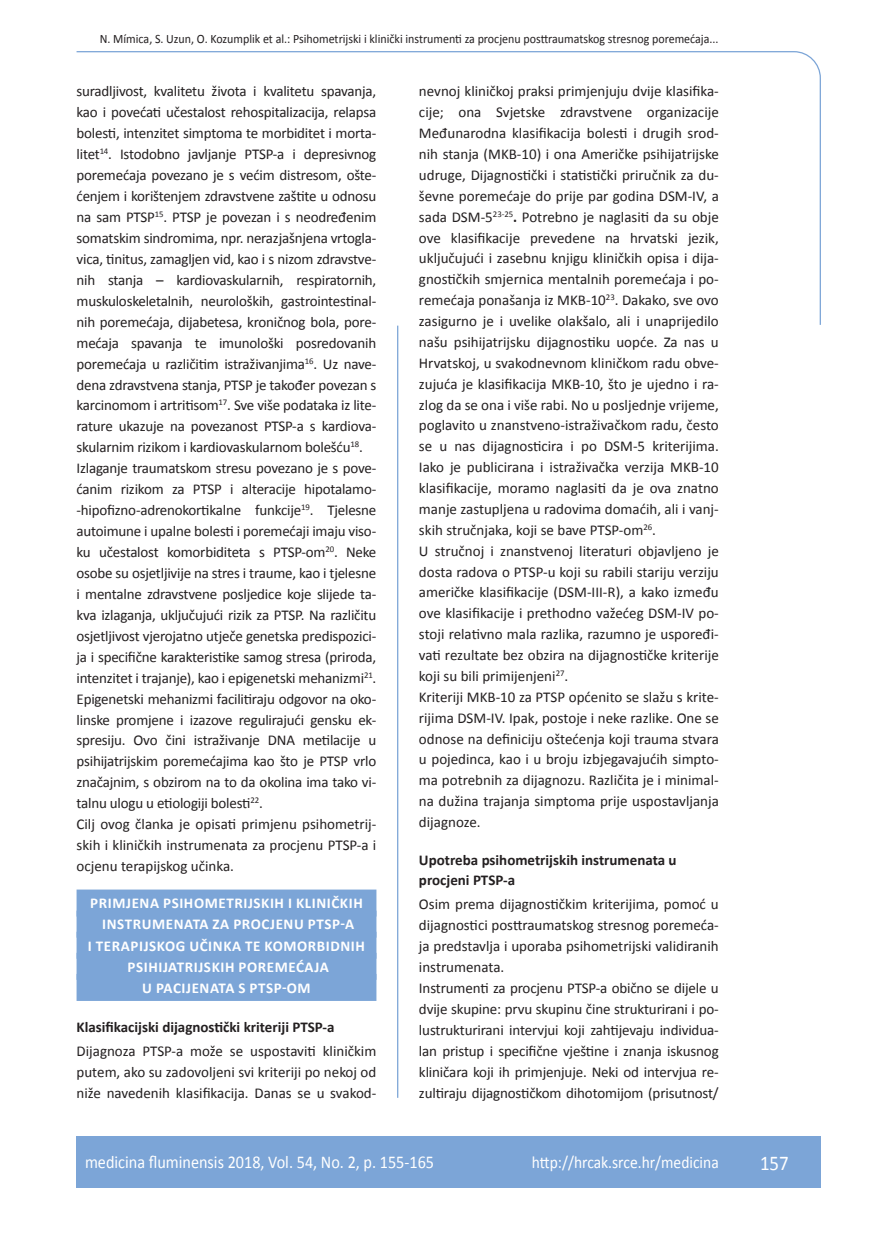
<style>
.page{position:relative;width:872px;height:1234px;background:#fff}
.page>*{position:absolute;margin:0;border:0;box-sizing:border-box;transform-origin:0 0}
.t1{font:21px "Calibri";color:#fff;scale:.9 1}
.t2{font:18px "Calibri";color:#fff;scale:.9 1}
.t3{font:17.25px "Calibri";color:#fff;scale:.9 1}
.t4{font:15px/21px "Calibri";letter-spacing:-.01em;color:#231f20}
.t5{font:700 15px/21px "Calibri";letter-spacing:.04em;color:#fff;text-align:center}
.t6{font:700 15px/19.5px "Calibri";color:#231f20}
.t7{font:12.75px "Calibri";color:#231f20;scale:.94 1}
.s1{font-weight:700}
</style>
<div class="page">
<svg style="left:76px;top:51px;width:745px;height:275px"></svg>
<hr style="left:397px;top:325px;width:1px;height:772px;background:#7ca5d7">
<div style="left:77px;top:1135px;width:744px;height:51px;background:#7ca5d7"></div>
<div style="left:77px;top:889px;width:299px;height:27px;background:#7ca5d7"></div>
<div style="left:77px;top:910px;width:299px;height:27px;background:#7ca5d7"></div>
<div style="left:77px;top:931px;width:299px;height:27px;background:#7ca5d7"></div>
<div style="left:77px;top:952px;width:299px;height:27px;background:#7ca5d7"></div>
<div style="left:77px;top:973px;width:299px;height:27px;background:#7ca5d7"></div>
<p class="t7" style="left:100px;top:30px;width:660px">N. Mímica, S. Uzun, O. Kozumplik et al.: Psihometrijski i klinički instrumenti za procjenu posttraumatskog stresnog poremećaja...</p>
<p class="t4" style="left:77px;top:80px;width:301px">suradljivost, kvalitetu života i kvalitetu spavanja, kao i povećati učestalost rehospitalizacija, relapsa bolesti, intenzitet simptoma te morbiditet i morta&shy;litet<sup>14</sup>. Istodobno javljanje PTSP-a i depresivnog poremećaja povezano je s većim distresom, ošte&shy;ćenjem i korištenjem zdravstvene zaštite u odnosu na sam PTSP<sup>15</sup>. PTSP je povezan i s neodređenim somatskim sindromima, npr. nerazjašnjena vrtogla&shy;vica, tinitus, zamagljen vid, kao i s nizom zdravstve&shy;nih stanja – kardiovaskularnih, respiratornih, muskuloskeletalnih, neuroloških, gastrointestinal&shy;nih poremećaja, dijabetesa, kroničnog bola, pore&shy;mećaja spavanja te imunološki posredovanih poremećaja u različitim istraživanjima<sup>16</sup>. Uz nave&shy;dena zdravstvena stanja, PTSP je također povezan s karcinomom i artritisom<sup>17</sup>. Sve više podataka iz lite&shy;rature ukazuje na povezanost PTSP-a s kardiova&shy;skularnim rizikom i kardiovaskularnom bolešću<sup>18</sup>.<br>Izlaganje traumatskom stresu povezano je s pove&shy;ćanim rizikom za PTSP i alteracije hipotalamo--hipofizno-adrenokortikalne funkcije<sup>19</sup>. Tjelesne autoimune i upalne bolesti i poremećaji imaju viso&shy;ku učestalost komorbiditeta s PTSP-om<sup>20</sup>. Neke osobe su osjetljivije na stres i traume, kao i tjelesne i mentalne zdravstvene posljedice koje slijede ta&shy;kva izlaganja, uključujući rizik za PTSP. Na različitu osjetljivost vjerojatno utječe genetska predispozici&shy;ja i specifične karakteristike samog stresa (priroda, intenzitet i trajanje), kao i epigenetski mehanizmi<sup>21</sup>.<br>Epigenetski mehanizmi facilitiraju odgovor na oko&shy;linske promjene i izazove regulirajući gensku ek&shy;spresiju. Ovo čini istraživanje DNA metilacije u psihijatrijskim poremećajima kao što je PTSP vrlo značajnim, s obzirom na to da okolina ima tako vi&shy;talnu ulogu u etiologiji bolesti<sup>22</sup>.<br>Cilj ovog članka je opisati primjenu psihometrij&shy;skih i kliničkih instrumenata za procjenu PTSP-a i ocjenu terapijskog učinka.</p>
<p class="t5" style="left:88px;top:891px;width:278px">PRIMJENA PSIHOMETRIJSKIH I KLINIČKIH<br>INSTRUMENATA ZA PROCJENU PTSP-A<br>I TERAPIJSKOG UČINKA TE KOMORBIDNIH<br>PSIHIJATRIJSKIH POREMEĆAJA<br>U PACIJENATA S PTSP-OM</p>
<p class="t6" style="left:77px;top:1016px;width:259px">Klasifikacijski dijagnostički kriteriji PTSP-a</p>
<p class="t4" style="left:77px;top:1039px;width:301px;text-align:justify">Dijagnoza PTSP-a može se uspostaviti kliničkim putem, ako su zadovoljeni svi kriteriji po nekoj od niže navedenih klasifikacija. Danas se u svakod-</p>
<p class="t4" style="left:419px;top:80px;width:301px">nevnoj kliničkoj praksi primjenjuju dvije klasifika&shy;cije; ona Svjetske zdravstvene organizacije Međunarodna klasifikacija bolesti i drugih srod&shy;nih stanja (MKB-10) i ona Američke psihijatrijske udruge, Dijagnostički i statistički priručnik za du&shy;ševne poremećaje do prije par godina DSM-IV, a sada DSM-5<sup>23-25</sup><span class="s1">.</span> Potrebno je naglasiti da su obje ove klasifikacije prevedene na hrvatski jezik, uključujući i zasebnu knjigu kliničkih opisa i dija&shy;gnostičkih smjernica mentalnih poremećaja i po&shy;remećaja ponašanja iz MKB-10<sup>23</sup>. Dakako, sve ovo zasigurno je i uvelike olakšalo, ali i unaprijedilo našu psihijatrijsku dijagnostiku uopće. Za nas u Hrvatskoj, u svakodnevnom kliničkom radu obve&shy;zujuća je klasifikacija MKB-10, što je ujedno i ra&shy;zlog da se ona i više rabi. No u posljednje vrijeme, poglavito u znanstveno-istraživačkom radu, često se u nas dijagnosticira i po DSM-5 kriterijima.<br>Iako je publicirana i istraživačka verzija MKB-10 klasifikacije, moramo naglasiti da je ova znatno manje zastupljena u radovima domaćih, ali i vanj&shy;skih stručnjaka, koji se bave PTSP-om<sup>26</sup>.<br>U stručnoj i znanstvenoj literaturi objavljeno je dosta radova o PTSP-u koji su rabili stariju verziju američke klasifikacije (DSM-III-R), a kako između ove klasifikacije i prethodno važećeg DSM-IV po&shy;stoji relativno mala razlika, razumno je uspoređi&shy;vati rezultate bez obzira na dijagnostičke kriterije koji su bili primijenjeni<sup>27</sup>.<br>Kriteriji MKB-10 za PTSP općenito se slažu s krite&shy;rijima DSM-IV. Ipak, postoje i neke razlike. One se odnose na definiciju oštećenja koji trauma stvara u pojedinca, kao i u broju izbjegavajućih simpto&shy;ma potrebnih za dijagnozu. Različita je i minimal&shy;na dužina trajanja simptoma prije uspostavljanja dijagnoze.</p>
<p class="t6" style="left:419px;top:849px;width:259px">Upotreba psihometrijskih instrumenata u procjeni PTSP-a</p>
<p class="t4" style="left:419px;top:892px;width:301px">Osim prema dijagnostičkim kriterijima, pomoć u dijagnostici posttraumatskog stresnog poremeća&shy;ja predstavlja i uporaba psihometrijski validiranih instrumenata.<br>Instrumenti za procjenu PTSP-a obično se dijele u dvije skupine: prvu skupinu čine strukturirani i po&shy;lustrukturirani intervjui koji zahtijevaju individua&shy;lan pristup i specifične vještine i znanja iskusnog kliničara koji ih primjenjuje. Neki od intervjua re&shy;zultiraju dijagnostičkom dihotomijom (prisutnost/</p>
<p class="t2" style="left:85px;top:1150px;width:389px">medicina fluminensis 2018, Vol. 54, No. 2, p. 155-165</p>
<p class="t3" style="left:532px;top:1151px;width:209px">http://hrcak.srce.hr/medicina</p>
<h1 class="t1" style="left:760px;top:1149px;width:33px">157</h1>
</div>
